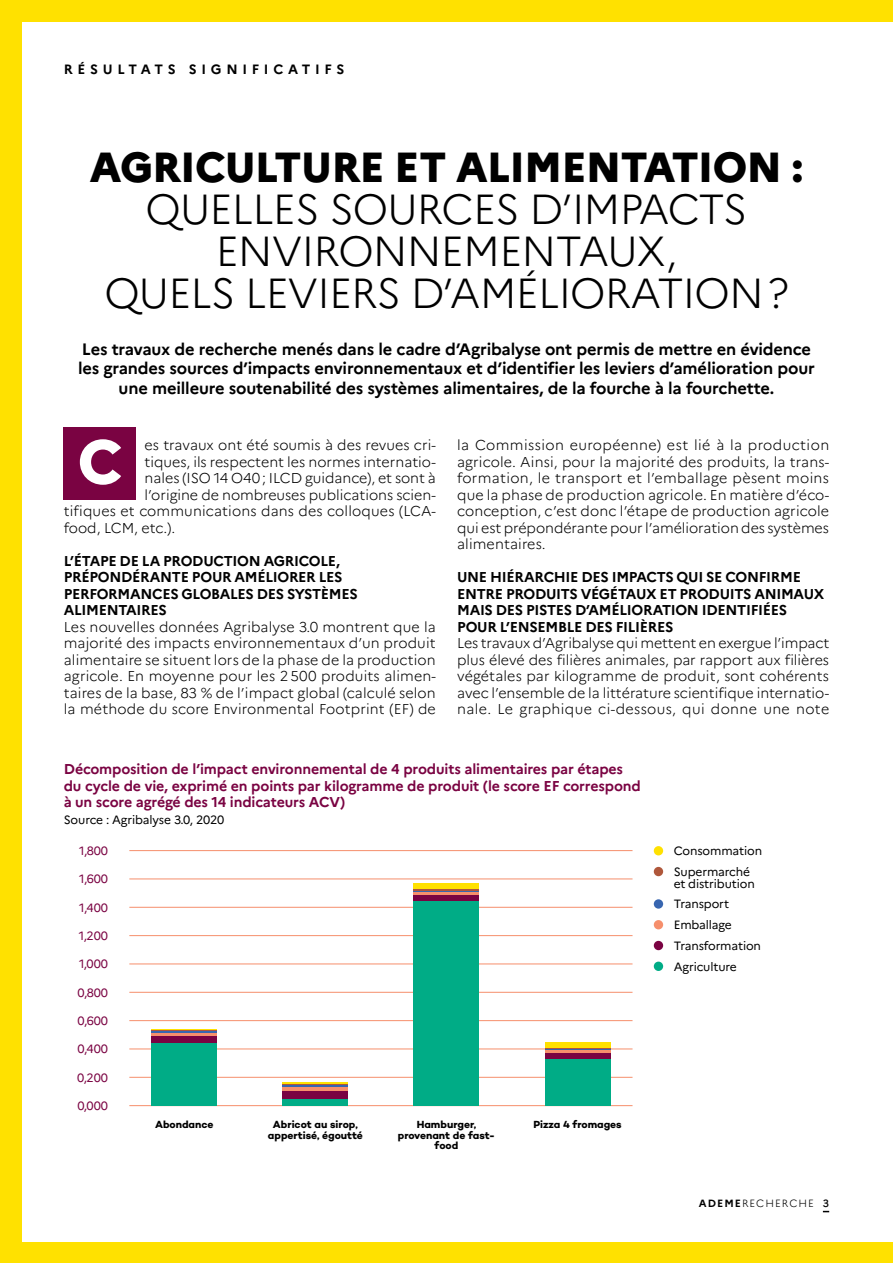
<style>
.page{position:relative;width:893px;height:1263px;background:#fff}
.page>*{position:absolute;margin:0;border:0;box-sizing:border-box;transform-origin:0 0}
.t1{font:800 61.5px "Marianne";color:#fff}
.t2{font:300 42px/42px "Marianne";letter-spacing:-.02em;color:#000;text-align:center}
.t3{font:800 42px "Marianne";letter-spacing:-.02em;color:#000}
.t4{font:700 16.5px/19.5px "Marianne";letter-spacing:-.01em;color:#000;text-align:center}
.t5{font:300 14.25px/16.5px "Marianne";color:#000;text-align:justify}
.t6{font:700 14.25px/16.5px "Marianne";letter-spacing:-.02em;color:#000}
.t7{font:700 14.25px/16.5px "Marianne";letter-spacing:-.01em;color:#7a0342}
.t8{font:700 13.5px "Marianne";letter-spacing:.35em;color:#000}
.t9{font:12px/20.7px "Marianne";letter-spacing:-.01em;color:#000}
.t10{font:12px "Marianne";letter-spacing:-.005em;color:#7a0342}
.t11{font:700 10.5px/10.5px "Campton";letter-spacing:-.005em;color:#000;text-align:center}
.t12{font:300 10.5px "Marianne";letter-spacing:.1em;color:#000}
.s1{font-weight:700}
.s2{font-weight:500}
</style>
<div class="page">
<div style="left:0;top:1242px;width:893px;height:21px;background:#ffe100"></div>
<div style="left:0;top:0;width:893px;height:21px;background:#ffe100"></div>
<div style="left:0;top:0;width:21px;height:1263px;background:#ffe100"></div>
<div style="left:64px;top:427px;width:72px;height:73px;background:#7a0342"></div>
<hr style="left:129px;top:850px;width:503px;height:1px;background:#f68f6c">
<hr style="left:129px;top:878px;width:503px;height:1px;background:#f68f6c">
<hr style="left:129px;top:1105px;width:503px;height:1px;background:#f68f6c">
<hr style="left:129px;top:1077px;width:503px;height:1px;background:#f68f6c">
<hr style="left:129px;top:1048px;width:503px;height:1px;background:#f68f6c">
<hr style="left:129px;top:1020px;width:503px;height:1px;background:#f68f6c">
<hr style="left:129px;top:992px;width:503px;height:1px;background:#f68f6c">
<hr style="left:129px;top:963px;width:503px;height:1px;background:#f68f6c">
<hr style="left:129px;top:935px;width:503px;height:1px;background:#f68f6c">
<hr style="left:129px;top:907px;width:503px;height:1px;background:#f68f6c">
<div style="left:151px;top:1042px;width:66px;height:64px;background:#00ac86"></div>
<div style="left:151px;top:1036px;width:66px;height:6px;background:#7a0342"></div>
<hr style="left:151px;top:1033px;width:66px;height:3px;background:#f68f6c">
<hr style="left:151px;top:1031px;width:66px;height:2px;background:#3866b0">
<hr style="left:151px;top:1029px;width:66px;height:2px;background:#af573b">
<hr style="left:283px;top:1083px;width:65px;height:2px;background:#af573b">
<hr style="left:283px;top:1082px;width:65px;height:1px;background:#ffe100">
<hr style="left:151px;top:1029px;width:66px;height:1px;background:#ffe100">
<hr style="left:414px;top:889px;width:65px;height:2px;background:#af573b">
<hr style="left:545px;top:1047px;width:65px;height:2px;background:#af573b">
<hr style="left:283px;top:1085px;width:65px;height:2px;background:#3866b0">
<hr style="left:414px;top:891px;width:65px;height:1px;background:#3866b0">
<hr style="left:545px;top:1049px;width:65px;height:2px;background:#3866b0">
<svg style="left:414px;top:892px;width:65px;height:4px"></svg>
<div style="left:414px;top:884px;width:65px;height:5px;background:#ffe100"></div>
<div style="left:545px;top:1042px;width:65px;height:5px;background:#ffe100"></div>
<hr style="left:545px;top:1051px;width:65px;height:2px;background:#f68f6c">
<hr style="left:283px;top:1087px;width:65px;height:4px;background:#f68f6c">
<div style="left:414px;top:896px;width:65px;height:6px;background:#7a0342"></div>
<div style="left:545px;top:1053px;width:65px;height:6px;background:#7a0342"></div>
<div style="left:283px;top:1091px;width:65px;height:8px;background:#7a0342"></div>
<div style="left:283px;top:1099px;width:65px;height:7px;background:#00ac86"></div>
<div style="left:414px;top:902px;width:65px;height:204px;background:#00ac86"></div>
<div style="left:545px;top:1059px;width:65px;height:47px;background:#00ac86"></div>
<div style="left:654px;top:846px;width:9px;height:9px;background:#ffe100;border-radius:50%"></div>
<div style="left:654px;top:867px;width:9px;height:9px;background:#af573b;border-radius:50%"></div>
<div style="left:654px;top:899px;width:9px;height:10px;background:#3866b0;border-radius:50%"></div>
<div style="left:654px;top:920px;width:9px;height:9px;background:#f68f6c;border-radius:50%"></div>
<div style="left:654px;top:941px;width:9px;height:9px;background:#7a0342;border-radius:50%"></div>
<div style="left:654px;top:962px;width:9px;height:9px;background:#00ac86;border-radius:50%"></div>
<p class="t8" style="left:64px;top:61px;width:282px">RÉSULTATS SIGNIFICATIFS</p>
<h2 class="t3" style="left:90px;top:142px;width:715px">AGRICULTURE ET ALIMENTATION :</h2>
<h2 class="t2" style="left:104px;top:188px;width:686px">QUELLES SOURCES D’IMPACTS<br>ENVIRONNEMENTAUX,<br>QUELS LEVIERS D’AMÉLIORATION?</h2>
<p class="t4" style="left:78px;top:339px;width:738px">Les travaux de recherche menés dans le cadre d’Agribalyse ont permis de mettre en évidence les grandes sources d’impacts environnementaux et d’identifier les leviers d’amélioration pour une meilleure soutenabilité des systèmes alimentaires, de la fourche à la fourchette.</p>
<h1 class="t1" style="left:78px;top:424px;width:46px">C</h1>
<p class="t5" style="left:145px;top:437px;width:293px">es travaux ont été soumis à des revues cri-</p>
<p class="t5" style="left:145px;top:453px;width:293px">tiques, ils respectent les normes internatio-</p>
<p class="t5" style="left:145px;top:470px;width:293px">nales (ISO 14 O40; ILCD guidance), et sont à</p>
<p class="t5" style="left:145px;top:486px;width:293px">l’origine de nombreuses publications scien-</p>
<p class="t5" style="left:64px;top:503px;width:374px">tifiques et communications dans des colloques (LCA-</p>
<p class="t5" style="left:64px;top:519px;width:113px">food, LCM, etc.).</p>
<p class="t6" style="left:64px;top:552px;width:296px">L’ÉTAPE DE LA PRODUCTION AGRICOLE,<br>PRÉPONDÉRANTE POUR AMÉLIORER LES<br>PERFORMANCES GLOBALES DES SYSTÈMES<br>ALIMENTAIRES</p>
<p class="t5" style="left:64px;top:618px;width:374px">Les nouvelles données Agribalyse 3.0 montrent que la majorité des impacts environnementaux d’un produit alimentaire se situent lors de la phase de la production agricole. En moyenne pour les 2 500 produits alimen&shy;taires de la base, 83 % de l’impact global (calculé selon la méthode du score Environmental Footprint (EF) de</p>
<p class="t5" style="left:457px;top:437px;width:374px">la Commission européenne) est lié à la production agricole. Ainsi, pour la majorité des produits, la trans&shy;formation, le transport et l’emballage pèsent moins que la phase de production agricole. En matière d’éco&shy;conception, c’est donc l’étape de production agricole qui est prépondérante pour l’amélioration des systèmes alimentaires.</p>
<p class="t6" style="left:457px;top:569px;width:369px">UNE HIÉRARCHIE DES IMPACTS QUI SE CONFIRME ENTRE PRODUITS VÉGÉTAUX ET PRODUITS ANIMAUX MAIS DES PISTES D’AMÉLIORATION IDENTIFIÉES POUR L’ENSEMBLE DES FILIÈRES</p>
<p class="t5" style="left:457px;top:635px;width:374px">Les travaux d’Agribalyse qui mettent en exergue l’impact plus élevé des filières animales, par rapport aux filières végétales par kilogramme de produit, sont cohérents avec l’ensemble de la littérature scientifique internatio&shy;nale. Le graphique ci-dessous, qui donne une note</p>
<p class="t7" style="left:64px;top:761px;width:579px">Décomposition de l’impact environnemental de 4 produits alimentaires par étapes du cycle de vie, exprimé en points par kilogramme de produit (le score EF correspond à un score agrégé des 14 indicateurs ACV)</p>
<p class="t9" style="left:64px;top:809px;width:162px">Source : Agribalyse 3.0, 2020</p>
<p class="t10" style="left:79px;top:843px;width:30px">1,800</p>
<p class="t10" style="left:79px;top:872px;width:30px">1,600</p>
<p class="t10" style="left:79px;top:900px;width:30px">1,400</p>
<p class="t10" style="left:79px;top:928px;width:31px">1,200</p>
<p class="t10" style="left:79px;top:957px;width:31px">1,000</p>
<p class="t10" style="left:77px;top:985px;width:32px">0,800</p>
<p class="t10" style="left:78px;top:1013px;width:32px">0,600</p>
<p class="t10" style="left:78px;top:1042px;width:32px">0,400</p>
<p class="t10" style="left:77px;top:1070px;width:33px">0,200</p>
<p class="t10" style="left:77px;top:1098px;width:32px">0,000</p>
<p class="t11" style="left:155px;top:1119px;width:60px">Abondance</p>
<p class="t11" style="left:268px;top:1119px;width:96px">Abricot au sirop, appertisé, égoutté</p>
<p class="t11" style="left:398px;top:1119px;width:99px">Hamburger, provenant de fast&shy;food</p>
<p class="t11" style="left:533px;top:1119px;width:90px">Pizza 4 fromages</p>
<p class="t9" style="left:674px;top:840px;width:90px">Consommation<br>Supermarché</p>
<p class="t9" style="left:674px;top:873px;width:89px">et distribution<br>Transport<br>Emballage<br>Transformation<br>Agriculture</p>
<p class="t12" style="left:699px;top:1197px;width:132px"><span class="s1">ADEME</span>RECHERCHE <span class="s2">3</span></p>
</div>
